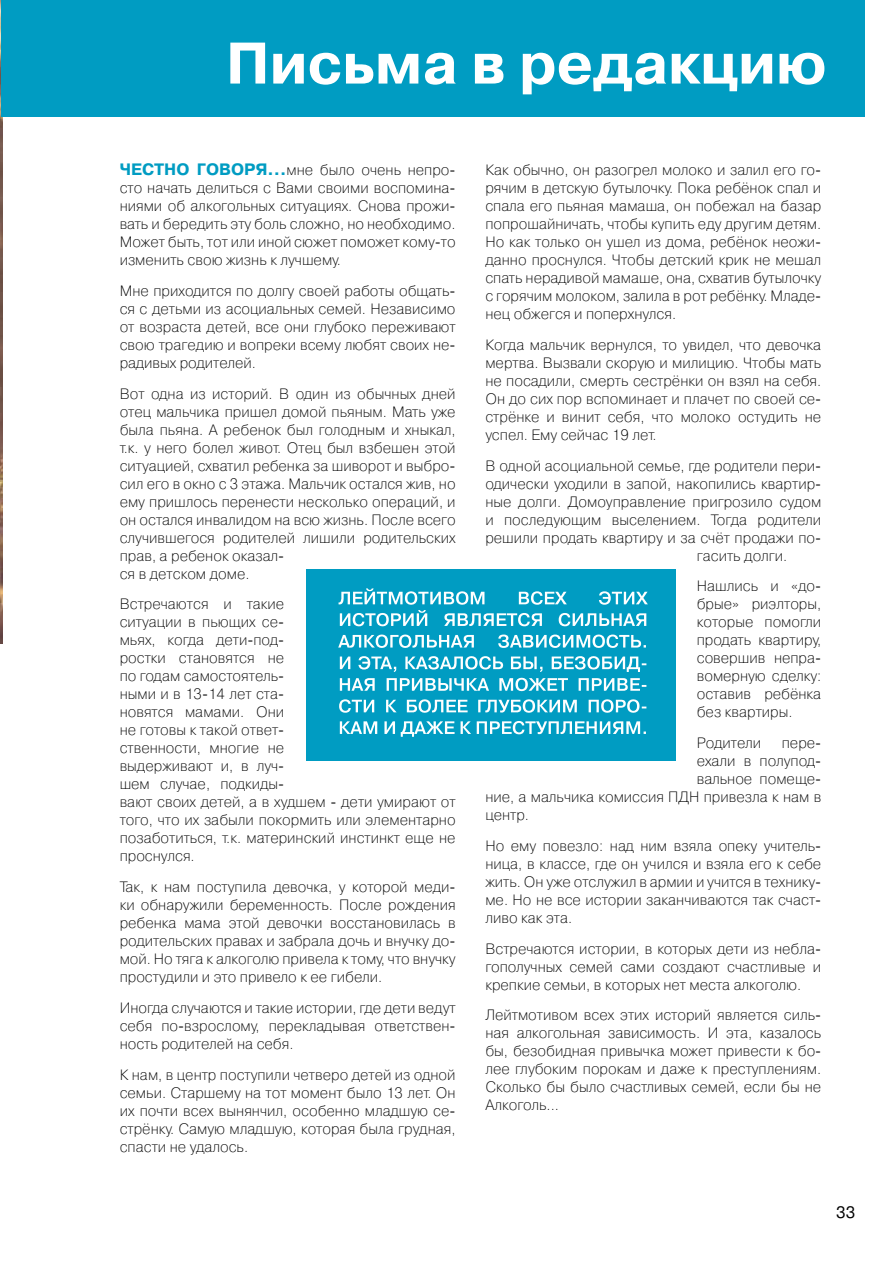
<style>
.page{position:relative;width:893px;height:1263px;background:#fff}
.page>*{position:absolute;margin:0;border:0;box-sizing:border-box;transform-origin:0 0}
.t1{font:700 58.5px "Pragmatica C";color:#fff}
.t2{font:16.5px "Pragmatica C";color:#000}
.t3{font:15px/18px "Pragmatica Light C";color:#000;text-align:justify}
.s1{font-family:"Pragmatica C";font-weight:700;font-size:16.5px;color:#009cc2}
</style>
<div class="page">
<img style="left:0;top:0;width:2px;height:643px">
<div style="left:2px;top:0;width:863px;height:117px;background:#009cc2"></div>
<div style="left:306px;top:569px;width:369px;height:192px;background:#009cc2"></div>
<svg style="left:340px;top:721px;width:306px;height:16px"></svg>
<svg style="left:339px;top:699px;width:307px;height:14px"></svg>
<svg style="left:340px;top:678px;width:306px;height:13px"></svg>
<svg style="left:340px;top:656px;width:306px;height:16px"></svg>
<svg style="left:338px;top:634px;width:308px;height:14px"></svg>
<svg style="left:339px;top:588px;width:309px;height:39px"></svg>
<h1 class="t1" style="left:226px;top:31px;width:602px">Письма в редакцию</h1>
<p class="t3" style="left:120px;top:161px;width:337px"><span class="s1">Честно говоря...</span>мне было очень непро&shy;сто начать делиться с Вами своими воспомина&shy;ниями об алкогольных ситуациях. Снова прожи&shy;вать и бередить эту боль сложно, но необходимо.<br>Может быть, тот или иной сюжет поможет кому-то изменить свою жизнь к лучшему.</p>
<p class="t3" style="left:120px;top:282px;width:337px">Мне приходится по долгу своей работы общать&shy;ся с детьми из асоциальных семей. Независимо от возраста детей, все они глубоко переживают свою трагедию и вопреки всему любят своих не&shy;радивых родителей.</p>
<p class="t3" style="left:120px;top:384px;width:337px;text-align:left">Вот одна из историй. В один из обычных дней отец мальчика пришел домой пьяным. Мать уже была пьяна. А ребенок был голодным и хныкал, т.к. у него болел живот. Отец был взбешен этой ситуацией, схватил ребенка за шиворот и выбро&shy;сил его в окно с 3 этажа. Мальчик остался жив, но ему пришлось перенести несколько операций, и он остался инвалидом на всю жизнь. После всего случившегося родителей лишили родительских прав, а ребенок оказал-<br>ся в детском доме.</p>
<p class="t3" style="left:120px;top:595px;width:337px;text-align:left">Встречаются и такие<br>ситуации в пьющих се-<br>мьях, когда дети-под-<br>ростки становятся не<br>по годам самостоятель-<br>ными и в 13-14 лет ста-<br>новятся мамами. Они<br>не готовы к такой ответ-<br>ственности, многие не<br>выдерживают и, в луч-<br>шем случае, подкиды-<br>вают своих детей, а в худшем - дети умирают от того, что их забыли покормить или элементарно позаботиться, т.к. материнский инстинкт еще не проснулся.</p>
<p class="t3" style="left:120px;top:878px;width:337px">Так, к нам поступила девочка, у которой меди&shy;ки обнаружили беременность. После рождения ребенка мама этой девочки восстановилась в родительских правах и забрала дочь и внучку до&shy;мой. Но тяга к алкоголю привела к тому, что внучку простудили и это привело к ее гибели.</p>
<p class="t3" style="left:120px;top:999px;width:337px">Иногда случаются и такие истории, где дети ведут себя по-взрослому, перекладывая ответствен&shy;ность родителей на себя.</p>
<p class="t3" style="left:120px;top:1065px;width:337px">К нам, в центр поступили четверо детей из одной семьи. Старшему на тот момент было 13 лет. Он их почти всех вынянчил, особенно младшую се&shy;стрёнку. Самую младшую, которая была грудная, спасти не удалось.</p>
<p class="t3" style="left:485px;top:161px;width:337px">Как обычно, он разогрел молоко и залил его го&shy;рячим в детскую бутылочку. Пока ребёнок спал и спала его пьяная мамаша, он побежал на базар попрошайничать, чтобы купить еду другим детям.<br>Но как только он ушел из дома, ребёнок неожи&shy;данно проснулся. Чтобы детский крик не мешал спать нерадивой мамаше, она, схватив бутылочку с горячим молоком, залила в рот ребёнку. Младе&shy;нец обжегся и поперхнулся.</p>
<p class="t3" style="left:485px;top:336px;width:337px">Когда мальчик вернулся, то увидел, что девочка мертва. Вызвали скорую и милицию. Чтобы мать не посадили, смерть сестрёнки он взял на себя.<br>Он до сих пор вспоминает и плачет по своей се&shy;стрёнке и винит себя, что молоко остудить не успел. Ему сейчас 19 лет.</p>
<p class="t3" style="left:485px;top:456px;width:337px">В одной асоциальной семье, где родители пери-</p>
<p class="t3" style="left:485px;top:474px;width:337px">одически уходили в запой, накопились квартир-</p>
<p class="t3" style="left:485px;top:492px;width:337px">ные долги. Домоуправление пригрозило судом</p>
<p class="t3" style="left:485px;top:510px;width:337px">и последующим выселением. Тогда родители</p>
<p class="t3" style="left:485px;top:528px;width:337px">решили продать квартиру и за счёт продажи по-</p>
<p class="t3" style="left:697px;top:546px;width:92px">гасить долги.</p>
<p class="t3" style="left:697px;top:577px;width:126px">Нашлись и «до&shy;брые» риэлторы, которые помогли продать квартиру, совершив непра&shy;вомерную сделку: оставив ребёнка без квартиры.</p>
<p class="t3" style="left:697px;top:734px;width:66px">Родители</p>
<p class="t3" style="left:782px;top:734px;width:41px">пере-</p>
<p class="t3" style="left:697px;top:752px;width:126px">ехали в полупод-</p>
<p class="t3" style="left:697px;top:770px;width:126px">вальное помеще-</p>
<p class="t3" style="left:485px;top:788px;width:337px">ние, а мальчика комиссия ПДН привезла к нам в</p>
<p class="t3" style="left:485px;top:806px;width:45px">центр.</p>
<p class="t3" style="left:485px;top:837px;width:337px">Но ему повезло: над ним взяла опеку учитель&shy;ница, в классе, где он учился и взяла его к себе жить. Он уже отслужил в армии и учится в технику&shy;ме. Но не все истории заканчиваются так счаст&shy;ливо как эта.</p>
<p class="t3" style="left:485px;top:939px;width:337px">Встречаются истории, в которых дети из небла&shy;гополучных семей сами создают счастливые и крепкие семьи, в которых нет места алкоголю.</p>
<p class="t3" style="left:485px;top:1006px;width:337px">Лейтмотивом всех этих историй является силь&shy;ная алкогольная зависимость. И эта, казалось бы, безобидная привычка может привести к бо&shy;лее глубоким порокам и даже к преступлениям.<br>Сколько бы было счастливых семей, если бы не Алкоголь...</p>
<p class="t2" style="left:836px;top:1203px;width:21px">33</p>
</div>
